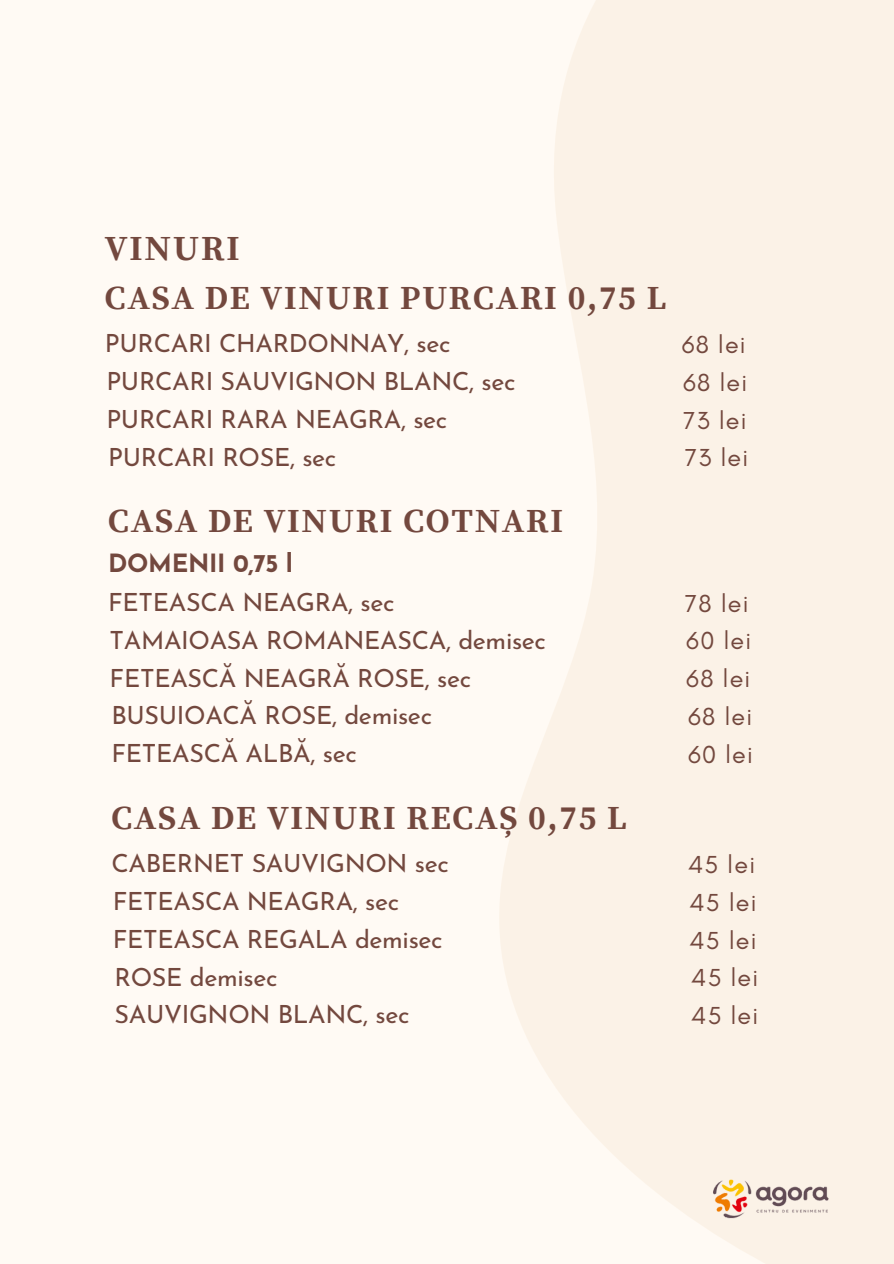
<style>
.page{position:relative;width:894px;height:1264px;background:#fff}
.page>*{position:absolute;margin:0;border:0;box-sizing:border-box;transform-origin:0 0}
.t1{font:700 35.1px "Source Serif Pro";letter-spacing:.05em;color:#73483e}
.t2{font:700 33.6px "Source Serif Pro";letter-spacing:.05em;color:#73483e}
.t3{font:25.05px "Josefin Sans";letter-spacing:-.015em;color:#73483e}
.t4{font:25.05px "Glacial Indifference";letter-spacing:.05em;color:#73483e}
.t5{font:700 25.05px "Josefin Sans";letter-spacing:-.015em;color:#73483e}
</style>
<div class="page">
<div style="left:0;top:0;width:893px;height:1263px;background:#fffaf4"></div>
<svg style="left:499px;top:0;width:394px;height:1263px;fill:#fbf2e7"></svg>
<img style="left:709px;top:1174px;width:126px;height:50px">
<p class="t1" style="left:105px;top:228px;width:136px">VINURI</p>
<h1 class="t2" style="left:105px;top:278px;width:562px">CASA DE VINURI PURCARI 0,75 L</h1>
<h1 class="t3" style="left:105px;top:333px;width:347px">PURCARI CHARDONNAY, sec</h1>
<p class="t4" style="left:681px;top:329px;width:66px">68 lei</p>
<p class="t3" style="left:106px;top:371px;width:410px">PURCARI SAUVIGNON BLANC, sec</p>
<p class="t4" style="left:683px;top:367px;width:66px">68 lei</p>
<p class="t3" style="left:106px;top:409px;width:342px">PURCARI RARA NEAGRA, sec</p>
<p class="t4" style="left:683px;top:405px;width:65px">73 lei</p>
<p class="t3" style="left:108px;top:447px;width:230px">PURCARI ROSE, sec</p>
<p class="t4" style="left:684px;top:442px;width:65px">73 lei</p>
<p class="t2" style="left:108px;top:501px;width:456px">CASA DE VINURI COTNARI</p>
<p class="t5" style="left:108px;top:553px;width:186px">DOMENII 0,75 l</p>
<h1 class="t3" style="left:108px;top:592px;width:288px">FETEASCA NEAGRA, sec</h1>
<h2 class="t4" style="left:684px;top:587px;width:65px">78 lei</h2>
<p class="t3" style="left:110px;top:630px;width:438px">TAMAIOASA ROMANEASCA, demisec</p>
<p class="t4" style="left:686px;top:625px;width:66px">60 lei</p>
<p class="t3" style="left:110px;top:668px;width:363px">FETEASCĂ NEAGRĂ ROSE, sec</p>
<p class="t4" style="left:686px;top:663px;width:66px">68 lei</p>
<p class="t3" style="left:111px;top:705px;width:322px">BUSUIOACĂ ROSE, demisec</p>
<p class="t4" style="left:688px;top:701px;width:66px">68 lei</p>
<p class="t3" style="left:111px;top:743px;width:247px">FETEASCĂ ALBĂ, sec</p>
<p class="t4" style="left:688px;top:738px;width:66px">60 lei</p>
<p class="t2" style="left:111px;top:798px;width:516px">CASA DE VINURI RECAȘ 0,75 L</p>
<h1 class="t3" style="left:111px;top:853px;width:339px">CABERNET SAUVIGNON sec</h1>
<p class="t4" style="left:688px;top:849px;width:68px">45 lei</p>
<p class="t3" style="left:113px;top:891px;width:288px">FETEASCA NEAGRA, sec</p>
<p class="t4" style="left:689px;top:887px;width:68px">45 lei</p>
<p class="t3" style="left:113px;top:929px;width:331px">FETEASCA REGALA demisec</p>
<p class="t4" style="left:689px;top:925px;width:68px">45 lei</p>
<p class="t3" style="left:115px;top:967px;width:164px">ROSE demisec</p>
<p class="t4" style="left:691px;top:962px;width:68px">45 lei</p>
<p class="t3" style="left:115px;top:1004px;width:296px">SAUVIGNON BLANC, sec</p>
<p class="t4" style="left:691px;top:1000px;width:68px">45 lei</p>
</div>
